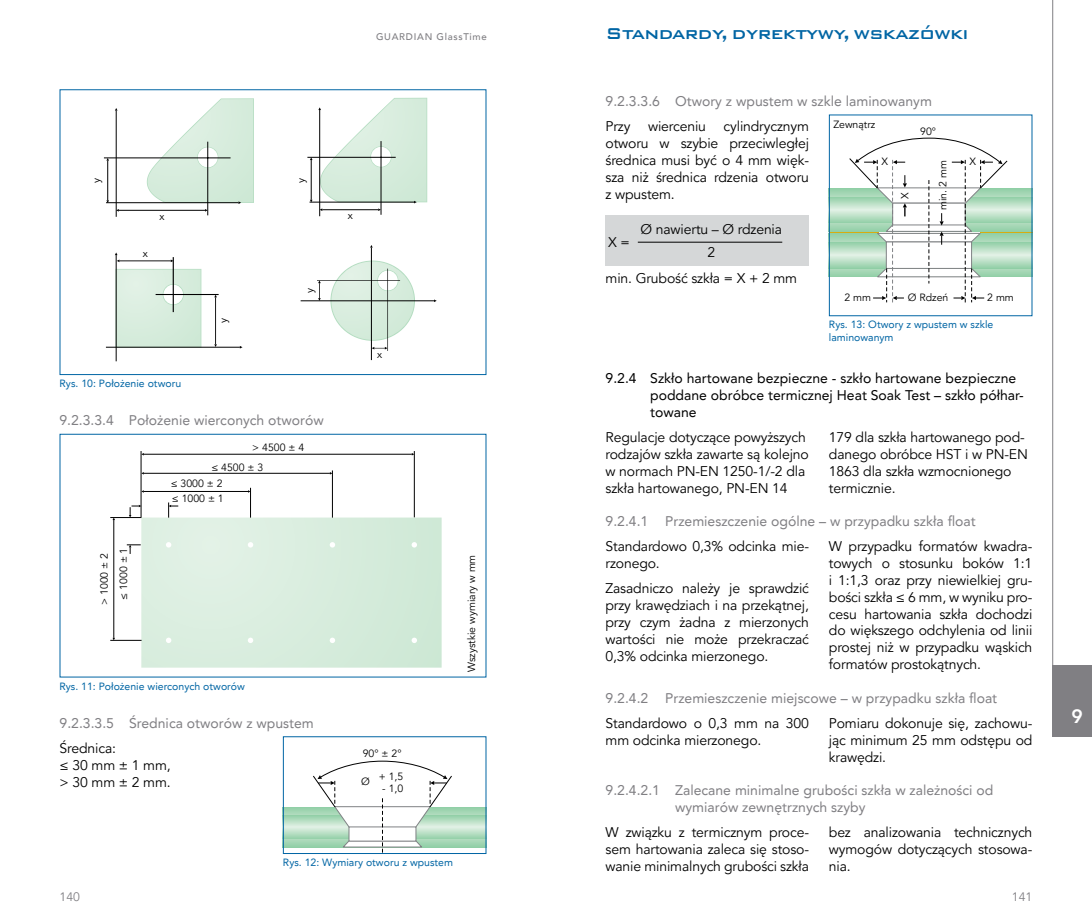
<style>
.page{position:relative;width:1092px;height:918px;background:#fff}
.page>*{position:absolute;margin:0;border:0;box-sizing:border-box;transform-origin:0 0}
.t1{font:21px "Bank Gothic Md BT";letter-spacing:-.03em;color:#0065a4}
.t2{font:800 19.25px "Avenir LT Pro";color:#fff}
.t3{font:14px/16.8px "Avenir LT Pro";letter-spacing:-.01em;color:#000;text-align:justify}
.t4{font:14px/16.8px "Avenir LT Pro";color:#807f83}
.t5{font:14px/16.8px "Avenir LT Pro";color:#000}
.t6{font:12.25px "Avenir LT Pro";color:#807f83}
.t7{font:10.5px/12.2px "Avenir LT Pro";color:#0065a4}
.t8{font:10.5px/19.8px "Avenir LT Pro";color:#000}
.t9{font:500 9.62px "Avenir LT Pro";letter-spacing:.075em;color:#807f83}
</style>
<div class="page">
<svg style="left:330px;top:260px;width:85px;height:81px"></svg>
<svg style="left:115px;top:269px;width:86px;height:78px;background:#d6eadc"></svg>
<hr style="left:300px;top:300px;width:134px;height:1px;background:#000">
<hr style="left:371px;top:247px;width:1px;height:113px;background:#000">
<hr style="left:387px;top:269px;width:1px;height:82px;background:#000">
<hr style="left:317px;top:280px;width:83px;height:1px;background:#000">
<svg style="left:371px;top:347px;width:16px;height:2px"></svg>
<hr style="left:106px;top:347px;width:134px;height:1px;background:#000">
<hr style="left:215px;top:297px;width:1px;height:47px;background:#000">
<hr style="left:119px;top:260px;width:52px;height:1px;background:#000">
<hr style="left:173px;top:257px;width:1px;height:55px;background:#000">
<hr style="left:156px;top:294px;width:63px;height:1px;background:#000">
<hr style="left:116px;top:111px;width:1px;height:106px;background:#000">
<hr style="left:319px;top:110px;width:1px;height:106px;background:#000">
<hr style="left:106px;top:202px;width:132px;height:1px;background:#000">
<hr style="left:107px;top:161px;width:1px;height:39px;background:#000">
<hr style="left:119px;top:210px;width:86px;height:1px;background:#000">
<svg style="left:136px;top:98px;width:118px;height:114px"></svg>
<svg style="left:309px;top:98px;width:118px;height:113px"></svg>
<hr style="left:207px;top:142px;width:1px;height:73px;background:#000">
<hr style="left:380px;top:141px;width:1px;height:74px;background:#000">
<hr style="left:104px;top:158px;width:126px;height:1px;background:#000">
<hr style="left:307px;top:157px;width:88px;height:1px;background:#000">
<hr style="left:116px;top:255px;width:1px;height:106px;background:#000">
<svg style="left:115px;top:252px;width:4px;height:10px"></svg>
<svg style="left:318px;top:280px;width:3px;height:21px"></svg>
<div style="left:60px;top:89px;width:426px;height:286px;border:1px solid #0065a4"></div>
<svg style="left:285px;top:807px;width:199px;height:40px"></svg>
<svg style="left:285px;top:815px;width:199px;height:24px"></svg>
<svg style="left:312px;top:760px;width:140px;height:92px"></svg>
<div style="left:283px;top:736px;width:203px;height:118px;border:1px solid #0065a4"></div>
<svg style="left:141px;top:517px;width:300px;height:150px;background:#d8edde"></svg>
<hr style="left:332px;top:470px;width:1px;height:47px;background:#000">
<hr style="left:414px;top:451px;width:1px;height:66px;background:#000">
<hr style="left:141px;top:451px;width:1px;height:66px;background:#000">
<hr style="left:144px;top:491px;width:104px;height:1px;background:#000">
<svg style="left:248px;top:488px;width:3px;height:29px"></svg>
<hr style="left:144px;top:473px;width:186px;height:1px;background:#000">
<hr style="left:144px;top:454px;width:268px;height:1px;background:#000">
<hr style="left:110px;top:517px;width:31px;height:1px;background:#000">
<hr style="left:110px;top:640px;width:31px;height:1px;background:#000">
<hr style="left:113px;top:520px;width:1px;height:118px;background:#000">
<svg style="left:127px;top:544px;width:14px;height:10px"></svg>
<svg style="left:129px;top:505px;width:12px;height:12px"></svg>
<svg style="left:168px;top:502px;width:10px;height:15px"></svg>
<svg style="left:828px;top:230px;width:50px;height:4px"></svg>
<svg style="left:979px;top:230px;width:53px;height:4px"></svg>
<svg style="left:830px;top:188px;width:200px;height:44px"></svg>
<svg style="left:830px;top:233px;width:200px;height:44px"></svg>
<svg style="left:830px;top:197px;width:200px;height:26px"></svg>
<svg style="left:830px;top:242px;width:200px;height:26px"></svg>
<svg style="left:848px;top:137px;width:160px;height:166px"></svg>
<hr style="left:1052px;top:0;width:1px;height:736px;background:#807f83">
<div style="left:605px;top:215px;width:204px;height:51px;background:#d5d7d8"></div>
<hr style="left:637px;top:242px;width:145px;height:1px;background:#000">
<div style="left:1052px;top:665px;width:39px;height:71px;background:#807f83"></div>
<p class="t9" style="left:376px;top:30px;width:112px">GUARDIAN GlassTime</p>
<p class="t8" style="left:86px;top:183px;width:7px;rotate:-90deg">y</p>
<p class="t8" style="left:291px;top:183px;width:7px;rotate:-90deg">y</p>
<p class="t8" style="left:159px;top:207px;width:7px">x</p>
<p class="t8" style="left:143px;top:244px;width:7px">x</p>
<p class="t8" style="left:214px;top:323px;width:7px;rotate:-90deg">y</p>
<p class="t8" style="left:300px;top:292px;width:7px;rotate:-90deg">y</p>
<p class="t7" style="left:60px;top:377px;width:123px">Rys. 10: Położenie otworu</p>
<p class="t4" style="left:59px;top:412px;width:266px">9.2.3.3.4 Położenie wierconych otworów</p>
<p class="t8" style="left:211px;top:437px;width:94px;text-indent:41px">&gt; 4500 ± 4 ≤ 4500 ± 3</p>
<p class="t8" style="left:171px;top:474px;width:53px">≤ 3000 ± 2</p>
<p class="t8" style="left:172px;top:489px;width:53px">≤ 1000 ± 1</p>
<p class="t8" style="left:348px;top:205px;width:7px">x</p>
<p class="t8" style="left:377px;top:344px;width:7px">x</p>
<p class="t8" style="left:114px;top:599px;width:53px;rotate:-90deg">≤ 1000 ± 1</p>
<p class="t8" style="left:94px;top:605px;width:53px;rotate:-90deg">&gt; 1000 ± 2</p>
<p class="t8" style="left:461px;top:672px;width:119px;rotate:-90deg">Wszystkie wymiary w mm</p>
<p class="t7" style="left:59px;top:680px;width:187px">Rys. 11: Położenie wierconych otworów</p>
<p class="t4" style="left:60px;top:714px;width:256px">9.2.3.3.5 Średnica otworów z wpustem</p>
<p class="t3" style="left:60px;top:740px;width:113px;text-align:left">Średnica:<br>≤ 30 mm ± 1 mm, &gt; 30 mm ± 2 mm.</p>
<p class="t8" style="left:363px;top:744px;width:40px">90° ± 2°</p>
<p class="t8" style="left:379px;top:766px;width:26px">+ 1,5</p>
<p class="t8" style="left:382px;top:778px;width:23px">- 1,0</p>
<p class="t8" style="left:361px;top:771px;width:10px">Ø</p>
<p class="t7" style="left:283px;top:856px;width:172px">Rys. 12: Wymiary otworu z wpustem</p>
<h1 class="t1" style="left:605px;top:22px;width:364px">Standardy, dyrektywy, wskazówki</h1>
<p class="t4" style="left:605px;top:93px;width:328px">9.2.3.3.6 Otwory z wpustem w szkle laminowanym</p>
<p class="t3" style="left:605px;top:118px;width:205px">Przy wierceniu cylindrycznym otworu w szybie przeciwległej średnica musi być o 4 mm więk&shy;sza niż średnica rdzenia otworu z wpustem.</p>
<p class="t3" style="left:608px;top:234px;width:23px">X =</p>
<p class="t8" style="left:833px;top:115px;width:43px">Zewnątrz</p>
<p class="t8" style="left:920px;top:122px;width:17px">90°</p>
<p class="t8" style="left:881px;top:152px;width:8px">X</p>
<p class="t8" style="left:969px;top:152px;width:8px">X</p>
<p class="t8" style="left:895px;top:198px;width:8px;rotate:-90deg">X</p>
<p class="t8" style="left:932px;top:210px;width:51px;rotate:-90deg">min. 2 mm</p>
<p class="t3" style="left:640px;top:218px;width:143px;line-height:23.1px;text-align:center">Ø nawiertu – Ø rdzenia<br>2</p>
<p class="t3" style="left:605px;top:270px;width:193px">min. Grubość szkła = X + 2 mm</p>
<p class="t8" style="left:844px;top:288px;width:28px">2 mm</p>
<p class="t8" style="left:907px;top:288px;width:42px">Ø Rdzeń</p>
<p class="t8" style="left:987px;top:288px;width:28px">2 mm</p>
<p class="t7" style="left:828px;top:318px;width:166px">Rys. 13: Otwory z wpustem w szkle laminowanym</p>
<p class="t5" style="left:650px;top:370px;width:375px;text-indent:-45px">9.2.4 Szkło hartowane bezpieczne - szkło hartowane bezpieczne poddane obróbce termicznej Heat Soak Test – szkło półhar&shy;towane</p>
<p class="t3" style="left:605px;top:429px;width:205px;text-align:left">Regulacje dotyczące powyższych rodzajów szkła zawarte są kolejno w normach PN-EN 1250-1/-2 dla szkła hartowanego, PN-EN 14</p>
<p class="t3" style="left:828px;top:429px;width:200px;text-align:left">179 dla szkła hartowanego pod&shy;danego obróbce HST i w PN-EN<br>1863 dla szkła wzmocnionego termicznie.</p>
<p class="t4" style="left:605px;top:513px;width:371px">9.2.4.1 Przemieszczenie ogólne – w przypadku szkła float</p>
<p class="t3" style="left:605px;top:538px;width:205px">Standardowo 0,3% odcinka mie&shy;rzonego.</p>
<p class="t3" style="left:605px;top:580px;width:205px">Zasadniczo należy je sprawdzić przy krawędziach i na przekątnej, przy czym żadna z mierzonych wartości nie może przekraczać 0,3% odcinka mierzonego.</p>
<p class="t3" style="left:828px;top:538px;width:205px">W przypadku formatów kwadra&shy;towych o stosunku boków 1:1 i 1:1,3 oraz przy niewielkiej gru&shy;bości szkła ≤ 6 mm, w wyniku pro&shy;cesu hartowania szkła dochodzi do większego odchylenia od linii prostej niż w przypadku wąskich formatów prostokątnych.</p>
<p class="t4" style="left:605px;top:689px;width:393px">9.2.4.2 Przemieszczenie miejscowe – w przypadku szkła float</p>
<p class="t3" style="left:605px;top:715px;width:205px">Standardowo o 0,3 mm na 300 mm odcinka mierzonego.</p>
<p class="t3" style="left:828px;top:715px;width:205px">Pomiaru dokonuje się, zachowu&shy;jąc minimum 25 mm odstępu od krawędzi.</p>
<p class="t4" style="left:675px;top:782px;width:320px;text-indent:-69px">9.2.4.2.1 Zalecane minimalne grubości szkła w zależności od wymiarów zewnętrznych szyby</p>
<p class="t3" style="left:605px;top:824px;width:205px">W związku z termicznym proce&shy;sem hartowania zaleca się stoso&shy;wanie minimalnych grubości szkła</p>
<p class="t3" style="left:828px;top:824px;width:205px">bez analizowania technicznych wymogów dotyczących stosowa&shy;nia.</p>
<p class="t6" style="left:60px;top:890px;width:22px">140</p>
<p class="t6" style="left:1011px;top:890px;width:22px">141</p>
<h2 class="t2" style="left:1071px;top:705px;width:13px">9</h2>
</div>
